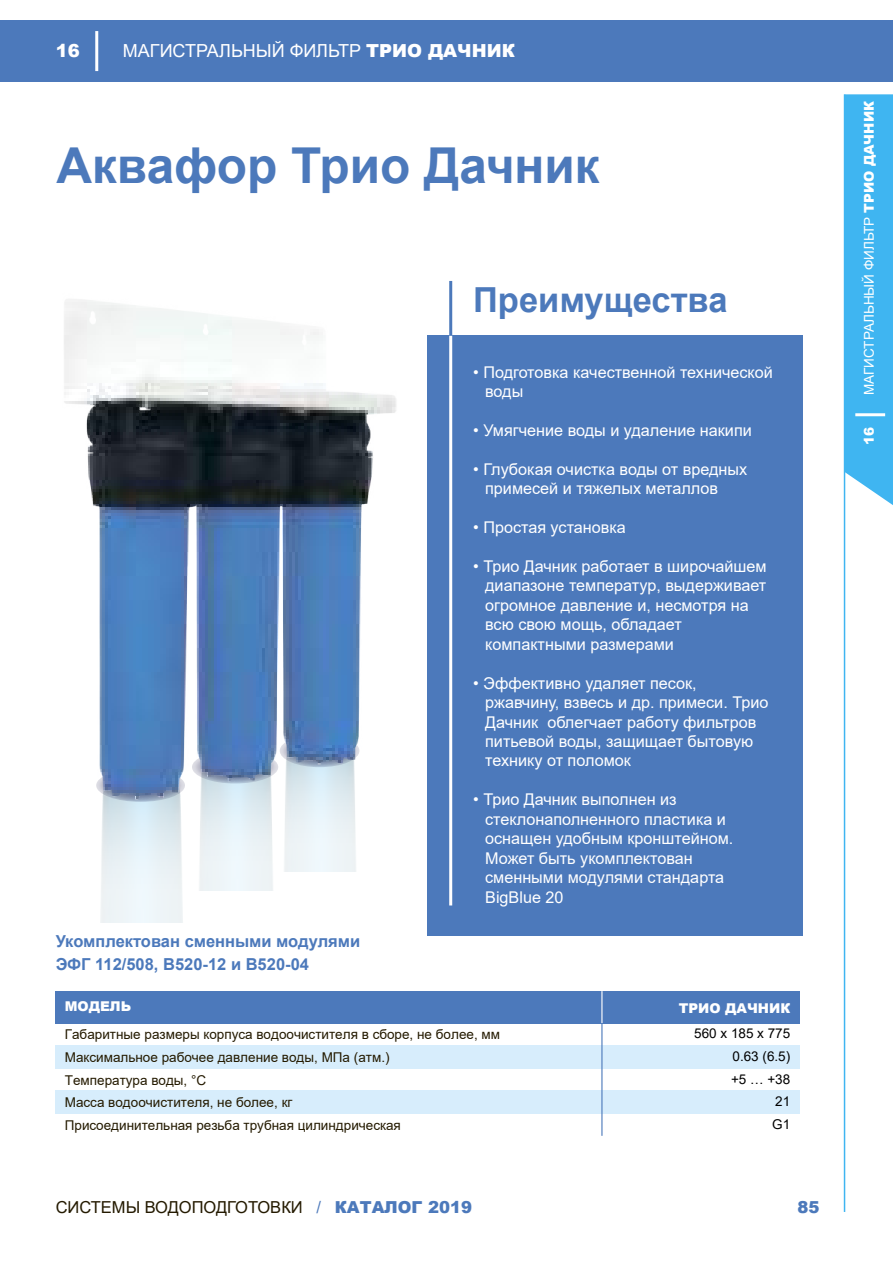
<style>
.page{position:relative;width:893px;height:1263px;background:#fff}
.page>*{position:absolute;margin:0;border:0;box-sizing:border-box;transform-origin:0 0}
.t1{font:700 49.5px "Arial";color:#4c79bb}
.t2{font:700 34.5px "Arial";color:#4c79bb}
.t3{font:18px "Arial";color:#fff}
.t4{font:900 18px "Arial";color:#fff}
.t5{font:700 16.5px/22.5px "Arial";color:#4c79bb}
.t6{font:16.5px "Arial";color:#241a00}
.t7{font:900 16.5px "Arial";color:#4c79bb}
.t8{font:16.2px/19.5px "Arial";color:#fff}
.t9{font:13.5px/22.8px "Arial";color:#241a00}
.t10{font:13.5px/22.8px "Arial";color:#000;text-align:right}
.t11{font:13.5px "Arial";color:#fff}
.t12{font:900 13.5px "Arial";color:#fff}
.s1{font-weight:900}
.s2{color:#4c79bb}
.s3{font-weight:900;color:#4c79bb}
</style>
<div class="page">
<div style="left:0;top:20px;width:893px;height:62px;background:#4c79bb"></div>
<div style="left:845px;top:94px;width:48px;height:411px;background:#3fb5f1"></div>
<hr style="left:855px;top:413px;width:30px;height:3px;background:#fff">
<hr style="left:95px;top:31px;width:3px;height:40px;background:#fff">
<hr style="left:844px;top:94px;width:1px;height:1118px;background:#3fb5f1">
<img style="left:98px;top:814px;width:87px;height:210px">
<img style="left:64px;top:299px;width:332px;height:515px">
<div style="left:427px;top:336px;width:376px;height:600px;background:#4c79bb"></div>
<hr style="left:449px;top:336px;width:3px;height:569px;background:#fff">
<hr style="left:449px;top:281px;width:3px;height:55px;background:#4c79bb">
<div style="left:56px;top:1046px;width:744px;height:23px;background:#d7edfc"></div>
<div style="left:56px;top:1090px;width:744px;height:23px;background:#d7edfc"></div>
<div style="left:56px;top:991px;width:744px;height:32px;background:#4c79bb"></div>
<hr style="left:601px;top:991px;width:1px;height:145px;background:#4c79bb">
<hr style="left:601px;top:991px;width:1px;height:32px;background:#fff">
<p class="t4" style="left:56px;top:37px;width:26px">16</p>
<p class="t3" style="left:123px;top:38px;width:393px">МАГИСТРАЛЬНЫЙ ФИЛЬТР <span class="s1">ТРИО ДАЧНИК</span></p>
<h1 class="t1" style="left:56px;top:131px;width:545px">Аквафор Трио Дачник</h1>
<h2 class="t2" style="left:473px;top:276px;width:256px">Преимущества</h2>
<p class="t5" style="left:56px;top:930px;width:306px">Укомплектован сменными модулями<br>ЭФГ 112/508, В520-12 и В520-04</p>
<p class="t8" style="left:485px;top:362px;width:289px;text-indent:-12px">• Подготовка качественной технической воды</p>
<p class="t8" style="left:473px;top:420px;width:280px">• Умягчение воды и удаление накипи</p>
<p class="t8" style="left:485px;top:459px;width:264px;text-indent:-12px">• Глубокая очистка воды от вредных примесей и тяжелых металлов</p>
<p class="t8" style="left:473px;top:518px;width:154px">• Простая установка</p>
<p class="t8" style="left:485px;top:556px;width:283px;text-indent:-12px">• Трио Дачник работает в широчайшем диапазоне температур, выдерживает огромное давление и, несмотря на всю свою мощь, обладает компактными размерами</p>
<p class="t8" style="left:485px;top:673px;width:285px;text-indent:-12px">• Эффективно удаляет песок, ржавчину, взвесь и др. примеси. Трио<br>Дачник облегчает работу фильтров питьевой воды, защищает бытовую технику от поломок</p>
<p class="t8" style="left:485px;top:790px;width:250px;text-indent:-12px">• Трио Дачник выполнен из стеклонаполненного пластика и оснащен удобным кронштейном.<br>Может быть укомплектован сменными модулями стандарта<br>BigBlue 20</p>
<p class="t12" style="left:65px;top:996px;width:68px">МОДЕЛЬ</p>
<p class="t12" style="left:679px;top:998px;width:113px">ТРИО ДАЧНИК</p>
<p class="t10" style="left:694px;top:1022px;width:98px">560 x 185 х 775<br>0.63 (6.5)<br>+5 … +38<br>21<br>G1</p>
<p class="t9" style="left:65px;top:1023px;width:437px">Габаритные размеры корпуса водоочистителя в сборе, не более, мм Максимальное рабочее давление воды, МПа (атм.)<br>Температура воды, °С<br>Масса водоочистителя, не более, кг<br>Присоединительная резьба трубная цилиндрическая</p>
<p class="t6" style="left:56px;top:1195px;width:418px">СИСТЕМЫ ВОДОПОДГОТОВКИ <span class="s2">/</span> <span class="s3">КАТАЛОГ 2019</span></p>
<p class="t7" style="left:798px;top:1195px;width:24px">85</p>
<p class="t11" style="left:860px;top:395px;width:295px;rotate:-90deg">МАГИСТРАЛЬНЫЙ ФИЛЬТР <span class="s1">ТРИО ДАЧНИК</span></p>
<p class="t12" style="left:859px;top:445px;width:20px;rotate:-90deg">16</p>
</div>
